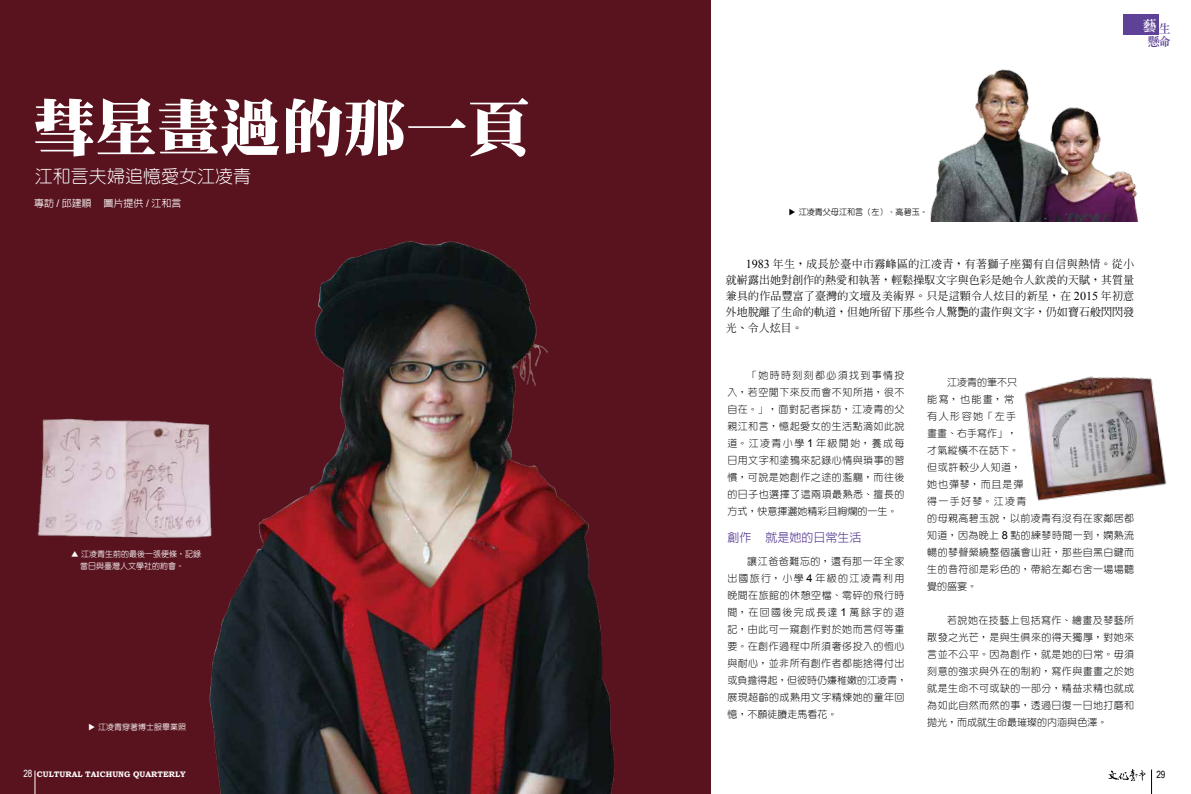
<style>
.page{position:relative;width:1191px;height:794px;background:#fff}
.page>*{position:absolute;margin:0;border:0;box-sizing:border-box;transform-origin:0 0}
.t1{font:62.1px "DF Ming Std W12";color:#fff}
.t2{font:300 18px "AR Yuan B5";color:#fff}
.t3{font:800 14px "AR Ming B5";color:#fff}
.t4{font:500 12px "AR Hei B5";color:#5d4297}
.t5{font:800 12px "AR Ming B5";color:#5d4297}
.t6{font:500 11px/16px "AR Ming B5";letter-spacing:.005em;color:#000;text-align:justify}
.t7{font:300 10px/17px "AR Yuan B5";letter-spacing:.045em;color:#000;text-align:justify}
.t8{font:500 10px "AR Hei B5";color:#fff}
.t9{font:10px "Arial Narrow";color:#000}
.t10{font:500 8.1px "AR Yuan B5";color:#040000}
.t11{font:500 8px/12px "AR Yuan B5";color:#fff}
.t12{font:700 8px "Bookman Old Style";color:#fff}
.t13{font:500 8px "AR Yuan B5";color:#000}
.s1{font-family:"Arial";font-weight:400;font-size:10.5px}
.s2{font-family:"Arial Narrow";font-weight:400;font-size:10px}
.s3{font-family:"Times New Roman";font-weight:400;font-size:12.1px}
.s4{font-family:"Arial";font-weight:400;font-size:11px}
</style>
<div class="page">
<svg style="left:1151px;top:769px;width:1px;height:25px"></svg>
<svg style="left:1108px;top:769px;width:37px;height:12px"></svg>
<div style="left:1123px;top:14px;width:35px;height:20px;background:#5d4297"></div>
<div style="left:0;top:0;width:710px;height:794px;background:#59131f"></div>
<img style="left:209px;top:241px;width:405px;height:553px">
<img style="left:930px;top:69px;width:208px;height:152px">
<img style="left:1024px;top:376px;width:143px;height:125px">
<img style="left:37px;top:408px;width:186px;height:145px">
<svg style="left:35px;top:770px;width:1px;height:24px"></svg>
<h1 class="t1" style="left:33px;top:94px;width:499px">彗星畫過的那一頁</h1>
<h2 class="t2" style="left:35px;top:167px;width:217px">江和言夫婦追憶愛女江凌青</h2>
<p class="t8" style="left:34px;top:198px;width:149px">專訪 <span class="s1">/</span> 邱建順 圖片提供 <span class="s1">/</span> 江和言</p>
<p class="t11" style="left:80px;top:548px;width:122px;text-indent:-9px">▲ 江凌青生前的最後一張便條，記錄當日與臺灣人文學社的約會。</p>
<p class="t11" style="left:98px;top:722px;width:9px;rotate:90deg">▲</p>
<p class="t11" style="left:98px;top:720px;width:89px">江凌青穿著博士服畢業照</p>
<p class="t12" style="left:23px;top:769px;width:164px"><span class="s2">28</span> CULTURAL TAICHUNG QUARTERLY</p>
<h3 class="t3" style="left:1142px;top:19px;width:30px">藝<sub>生</sub></h3>
<p class="t5" style="left:1147px;top:35px;width:25px">懸命</p>
<p class="t13" style="left:796px;top:208px;width:9px;rotate:90deg">▲</p>
<p class="t10" style="left:798px;top:208px;width:131px">江凌青父母江和言（左）、高碧玉。</p>
<p class="t6" style="left:726px;top:255px;width:410px;text-indent:20px"><span class="s3">1983</span> 年生，成長於臺中市霧峰區的江凌青，有著獅子座獨有自信與熱情。從小就嶄露出她對創作的熱愛和執著，輕鬆操馭文字與色彩是她令人欽羨的天賦，其質量兼具的作品豐富了臺灣的文壇及美術界。只是這顆令人炫目的新星，在 <span class="s3">2015</span> 年初意外地脫離了生命的軌道，但她所留下那些令人驚艷的畫作與文字，仍如寶石般閃閃發光、令人炫目。</p>
<p class="t7" style="left:727px;top:366px;width:179px;text-indent:20px">「她時時刻刻都必須找到事情投入，若空閒下來反而會不知所措，很不自在。」，面對記者採訪，江凌青的父親江和言，憶起愛女的生活點滴如此說道。江凌青小學 <span class="s4">1</span> 年級開始，養成每日用文字和塗鴉來記錄心情與瑣事的習慣，可說是她創作之途的濫觴，而往後的日子也選擇了這兩項最熟悉、擅長的方式，快意揮灑她精彩且絢爛的一生。</p>
<p class="t4" style="left:727px;top:531px;width:136px">創作 就是她的日常生活</p>
<p class="t7" style="left:727px;top:552px;width:181px;text-align:left;text-indent:20px">讓江爸爸難忘的，還有那一年全家出國旅行，小學 <span class="s4">4</span> 年級的江凌青利用晚間在旅館的休憩空檔、零碎的飛行時間，在回國後完成長達 <span class="s4">1</span> 萬餘字的遊記，由此可一窺創作對於她而言何等重要。在創作過程中所須奢侈投入的恆心與耐心，並非所有創作者都能捨得付出或負擔得起，但彼時仍嫌稚嫩的江凌青，展現超齡的成熟用文字精煉她的童年回憶，不願徒賸走馬看花。</p>
<p class="t7" style="left:927px;top:374px;width:208px;text-align:left;text-indent:20px">江凌青的筆不只<br>能寫，也能畫，常<br>有人形容她「左手<br>畫畫、右手寫作」，<br>才氣縱橫不在話下。<br>但或許較少人知道，<br>她也彈琴，而且是彈<br>得一手好琴。江凌青<br>的母親高碧玉說，以前凌青有沒有在家鄰居都知道，因為晚上 <span class="s4">8</span> 點的練琴時間一到，嫻熟流暢的琴聲縈繞整個議會山莊，那些自黑白鍵而生的音符卻是彩色的，帶給左鄰右舍一場場聽覺的盛宴。</p>
<p class="t7" style="left:927px;top:612px;width:208px;text-indent:20px">若說她在技藝上包括寫作、繪畫及琴藝所散發之光芒，是與生俱來的得天獨厚，對她來言並不公平。因為創作，就是她的日常。毋須刻意的強求與外在的制約，寫作與畫畫之於她就是生命不可或缺的一部分，精益求精也就成為如此自然而然的事，透過日復一日地打磨和拋光，而成就生命最璀璨的內涵與色澤。</p>
<p class="t9" style="left:1156px;top:766px;width:11px">29</p>
</div>
